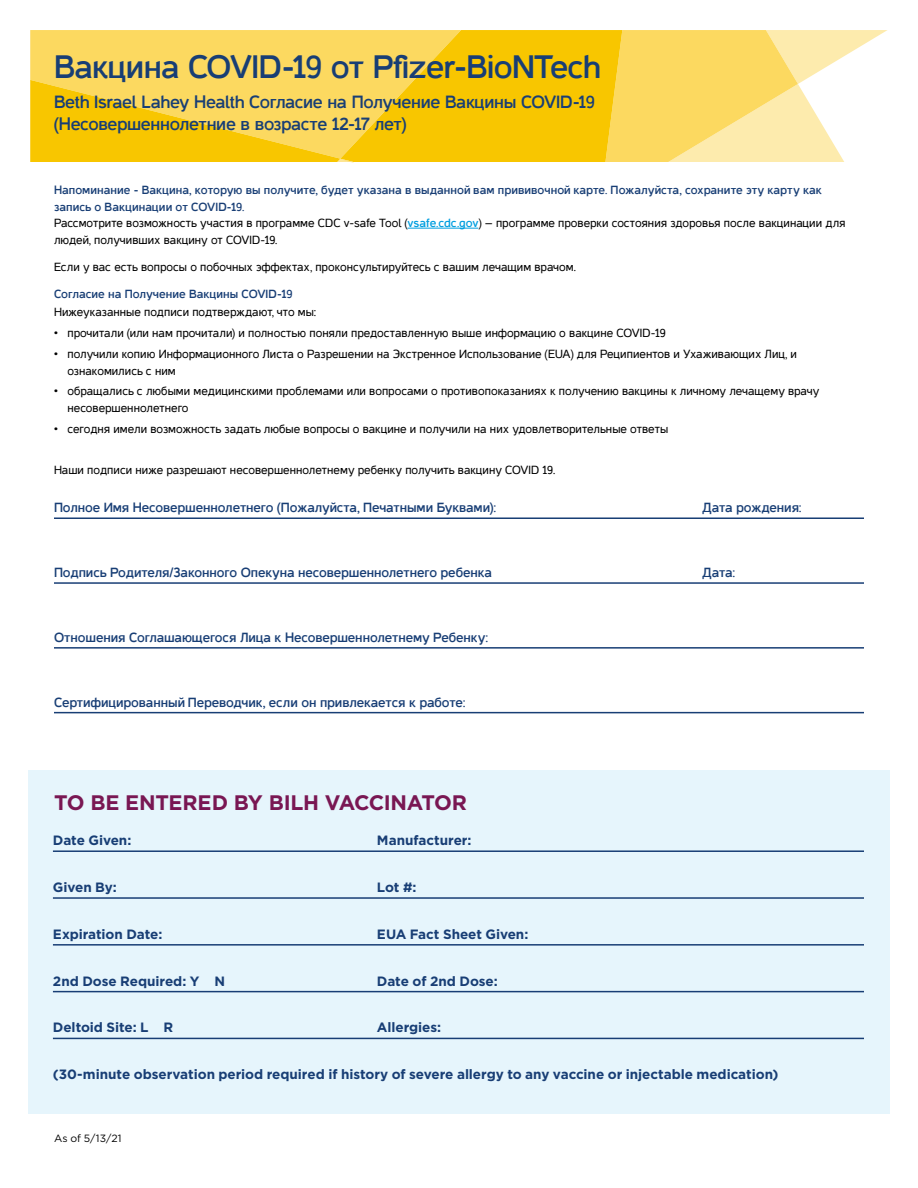
<style>
.page{position:relative;width:918px;height:1188px;background:#fff}
.page>*{position:absolute;margin:0;border:0;box-sizing:border-box;transform-origin:0 0}
.t1{font:700 33px "Casper";letter-spacing:-.025em;color:#183e75}
.t2{font:700 21px "Gotham";letter-spacing:-.02em;color:#791753}
.t3{font:700 18px/22.5px "Casper";letter-spacing:-.02em;color:#183e75}
.t4{font:700 13.5px "Casper";letter-spacing:-.005em;color:#183e75}
.t5{font:700 13.5px "Gotham";letter-spacing:-.005em;color:#183e75}
.t6{font:12px/16.5px "Casper";letter-spacing:.005em;color:#000}
.t7{font:700 12px "Casper";color:#183e75}
.t8{font:10.5px "Gotham";letter-spacing:.01em;color:#000}
.s1{font-weight:700;color:#183e75}
.s2{font-weight:700;color:#009edf}
</style>
<div class="page">
<hr style="left:408px;top:228px;width:70px;height:1px;background:#009edf">
<hr style="left:54px;top:517px;width:810px;height:2px;background:#183e75">
<hr style="left:54px;top:582px;width:810px;height:2px;background:#183e75">
<hr style="left:54px;top:647px;width:810px;height:2px;background:#183e75">
<hr style="left:54px;top:712px;width:810px;height:1px;background:#183e75">
<div style="left:28px;top:770px;width:862px;height:343px;background:#e6f5fc"></div>
<hr style="left:53px;top:850px;width:811px;height:2px;background:#183e75">
<hr style="left:53px;top:897px;width:811px;height:2px;background:#183e75">
<hr style="left:53px;top:944px;width:811px;height:2px;background:#183e75">
<hr style="left:53px;top:991px;width:811px;height:1px;background:#183e75">
<hr style="left:53px;top:1038px;width:811px;height:1px;background:#183e75">
<svg style="left:30px;top:30px;width:857px;height:132px"></svg>
<h1 class="t1" style="left:54px;top:49px;width:548px">Вакцина COVID-19 от Pfizer-BioNTech</h1>
<h3 class="t3" style="left:54px;top:91px;width:542px">Beth Israel Lahey Health Согласие на Получение Вакцины COVID-19 (Несовершеннолетние в возрасте 12-17 лет)</h3>
<p class="t6" style="left:54px;top:182px;width:793px"><span class="s1">Напоминание - Вакцина, которую вы получите, будет указана в выданной вам прививочной карте. Пожалуйста, сохраните эту карту как запись о Вакцинации от COVID-19.<br></span>Рассмотрите возможность участия в программе CDC v-safe Tool (<span class="s2">vsafe.cdc.gov</span>) – программе проверки состояния здоровья после вакцинации для людей, получивших вакцину от COVID-19.</p>
<p class="t6" style="left:54px;top:259px;width:523px">Если у вас есть вопросы о побочных эффектах, проконсультируйтесь с вашим лечащим врачом.</p>
<p class="t7" style="left:54px;top:288px;width:240px">Согласие на Получение Вакцины COVID-19</p>
<p class="t6" style="left:54px;top:304px;width:264px">Нижеуказанные подписи подтверждают, что мы:</p>
<p class="t6" style="left:54px;top:325px;width:613px">• прочитали (или нам прочитали) и полностью поняли предоставленную выше информацию о вакцине COVID-19</p>
<p class="t6" style="left:68px;top:346px;width:731px;text-indent:-14px">• получили копию Информационного Листа о Разрешении на Экстренное Использование (EUA) для Реципиентов и Ухаживающих Лиц, и ознакомились с ним</p>
<p class="t6" style="left:68px;top:383px;width:753px;text-indent:-14px">• обращались с любыми медицинскими проблемами или вопросами о противопоказаниях к получению вакцины к личному лечащему врачу несовершеннолетнего</p>
<p class="t6" style="left:54px;top:420px;width:616px">• сегодня имели возможность задать любые вопросы о вакцине и получили на них удовлетворительные ответы</p>
<p class="t6" style="left:54px;top:462px;width:503px">Наши подписи ниже разрешают несовершеннолетнему ребенку получить вакцину COVID 19.</p>
<p class="t4" style="left:54px;top:501px;width:444px">Полное Имя Несовершеннолетнего (Пожалуйста, Печатными Буквами):</p>
<p class="t4" style="left:702px;top:501px;width:101px">Дата рождения:</p>
<p class="t4" style="left:54px;top:565px;width:440px">Подпись Родителя/Законного Опекуна несовершеннолетнего ребенка</p>
<p class="t4" style="left:702px;top:565px;width:35px">Дата:</p>
<p class="t4" style="left:54px;top:630px;width:436px">Отношения Соглашающегося Лица к Несовершеннолетнему Ребенку:</p>
<p class="t4" style="left:54px;top:695px;width:413px">Сертифицированный Переводчик, если он привлекается к работе:</p>
<h2 class="t2" style="left:54px;top:789px;width:415px">TO BE ENTERED BY BILH VACCINATOR</h2>
<p class="t5" style="left:53px;top:831px;width:80px">Date Given:</p>
<p class="t5" style="left:377px;top:831px;width:96px">Manufacturer:</p>
<p class="t5" style="left:53px;top:878px;width:65px">Given By:</p>
<p class="t5" style="left:377px;top:878px;width:41px">Lot #:</p>
<p class="t5" style="left:53px;top:925px;width:111px">Expiration Date:</p>
<p class="t5" style="left:377px;top:925px;width:153px">EUA Fact Sheet Given:</p>
<p class="t5" style="left:53px;top:972px;width:174px">2nd Dose Required: Y N</p>
<p class="t5" style="left:377px;top:972px;width:122px">Date of 2nd Dose:</p>
<p class="t5" style="left:53px;top:1019px;width:122px">Deltoid Site: L R</p>
<p class="t5" style="left:377px;top:1019px;width:66px">Allergies:</p>
<p class="t5" style="left:53px;top:1066px;width:727px">(30-minute observation period required if history of severe allergy to any vaccine or injectable medication)</p>
<p class="t8" style="left:54px;top:1131px;width:69px">As of 5/13/21</p>
</div>
